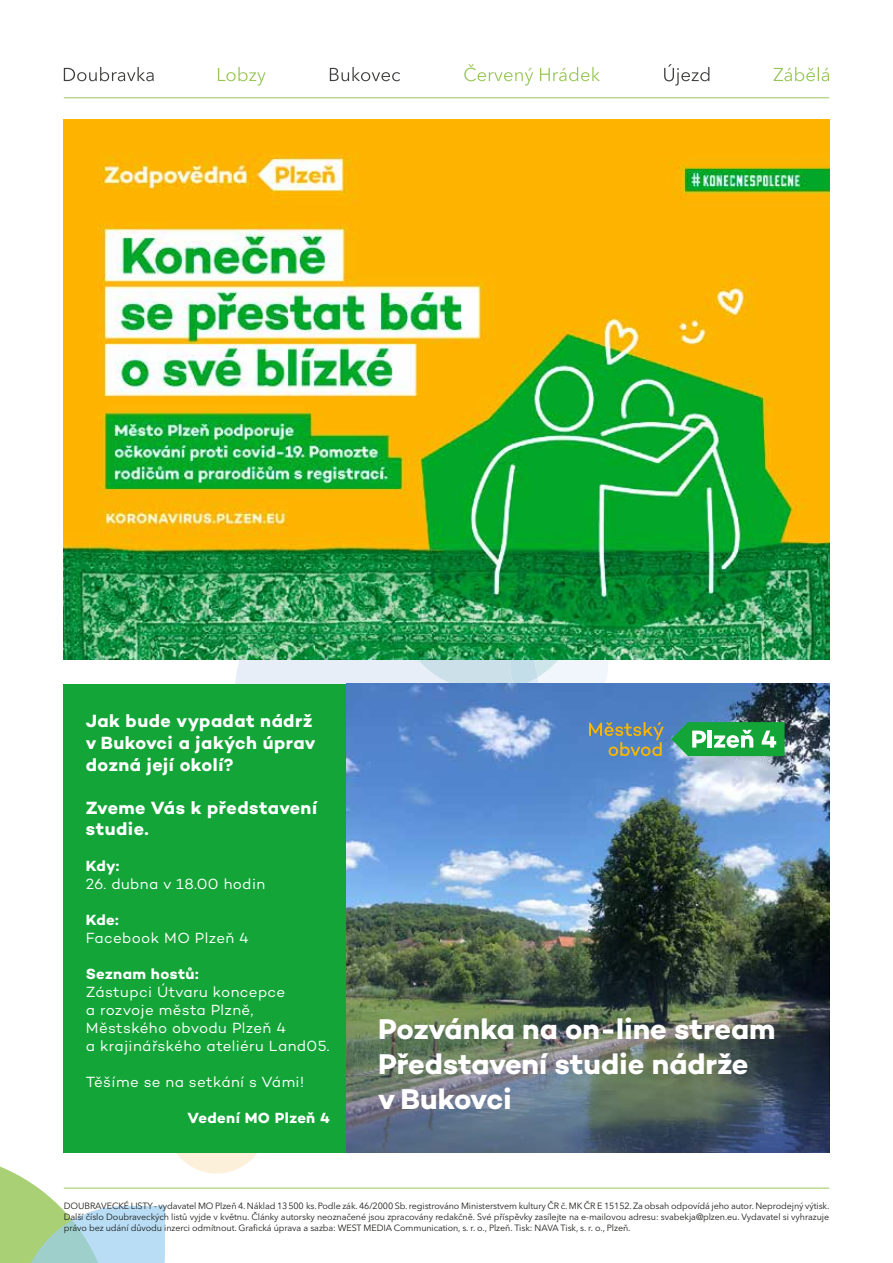
<style>
.page{position:relative;width:893px;height:1263px;background:#fff}
.page>*{position:absolute;margin:0;border:0;box-sizing:border-box;transform-origin:0 0}
.t1{font:700 29.1px/34.8px "Campton";letter-spacing:-.005em;color:#fff}
.t2{font:700 18px/21.6px "Campton";letter-spacing:.025em;color:#fff}
.t3{font:15px/18px "Campton";letter-spacing:.025em;color:#fff}
.t4{font:700 15px "Campton";letter-spacing:.025em;color:#fff}
.t5{font:9px/10.8px "Avenir Next LT Pro";letter-spacing:-.01em;color:#1d1d1b;text-align:justify}
</style>
<div class="page">
<svg style="left:774px;top:67px;width:55px;height:14px"></svg>
<svg style="left:664px;top:64px;width:45px;height:22px"></svg>
<svg style="left:464px;top:64px;width:136px;height:22px"></svg>
<svg style="left:330px;top:67px;width:70px;height:14px"></svg>
<svg style="left:218px;top:67px;width:48px;height:19px"></svg>
<svg style="left:64px;top:67px;width:90px;height:14px"></svg>
<hr style="left:64px;top:97px;width:765px;height:1px;background:#86bd3b">
<hr style="left:64px;top:1188px;width:765px;height:1px;background:#86bd3b">
<img style="left:64px;top:119px;width:765px;height:540px">
<img style="left:785px;top:683px;width:44px;height:212px">
<img style="left:0;top:400px;width:785px;height:863px">
<img style="left:347px;top:895px;width:482px;height:257px">
<h2 class="t2" style="left:86px;top:710px;width:231px">Jak bude vypadat nádrž v Bukovci a jakých úprav dozná její okolí?</h2>
<h2 class="t2" style="left:86px;top:796px;width:233px">Zveme Vás k představení studie.</h2>
<h3 class="t4" style="left:86px;top:857px;width:35px">Kdy:</h3>
<h3 class="t3" style="left:86px;top:875px;width:181px">26. dubna v 18.00 hodin</h3>
<h3 class="t4" style="left:86px;top:911px;width:34px">Kde:</h3>
<h3 class="t3" style="left:86px;top:929px;width:164px">Facebook MO Plzeň 4</h3>
<h3 class="t4" style="left:86px;top:965px;width:114px">Seznam hostů:</h3>
<h3 class="t3" style="left:86px;top:983px;width:245px">Zástupci Útvaru koncepce<br>a rozvoje města Plzně,<br>Městského obvodu Plzeň 4<br>a krajinářského ateliéru Land05.</h3>
<h3 class="t3" style="left:86px;top:1073px;width:220px">Těšíme se na setkání s Vámi!</h3>
<h3 class="t4" style="left:188px;top:1109px;width:144px">Vedení MO Plzeň 4</h3>
<h1 class="t1" style="left:378px;top:1011px;width:399px">Pozvánka na on-line stream<br>Představení studie nádrže<br>v Bukovci</h1>
<p class="t5" style="left:64px;top:1201px;width:767px">DOUBRAVECKÉ LISTY - vydavatel MO Plzeň 4. Náklad 13500 ks. Podle zák. 46/2000 Sb. registrováno Ministerstvem kultury ČR č. MK ČR E 15152. Za obsah odpovídá jeho autor. Neprodejný výtisk.<br>Další číslo Doubraveckých listů vyjde v květnu. Články autorsky neoznačené jsou zpracovány redakčně. Své příspěvky zasílejte na e-‑mailovou adresu: svabekja@plzen.eu. Vydavatel si vyhrazuje právo bez udání důvodu inzerci odmítnout. Grafická úprava a sazba: WEST MEDIA Communication, s. r. o., Plzeň. Tisk: NAVA Tisk, s. r. o., Plzeň.</p>
</div>
